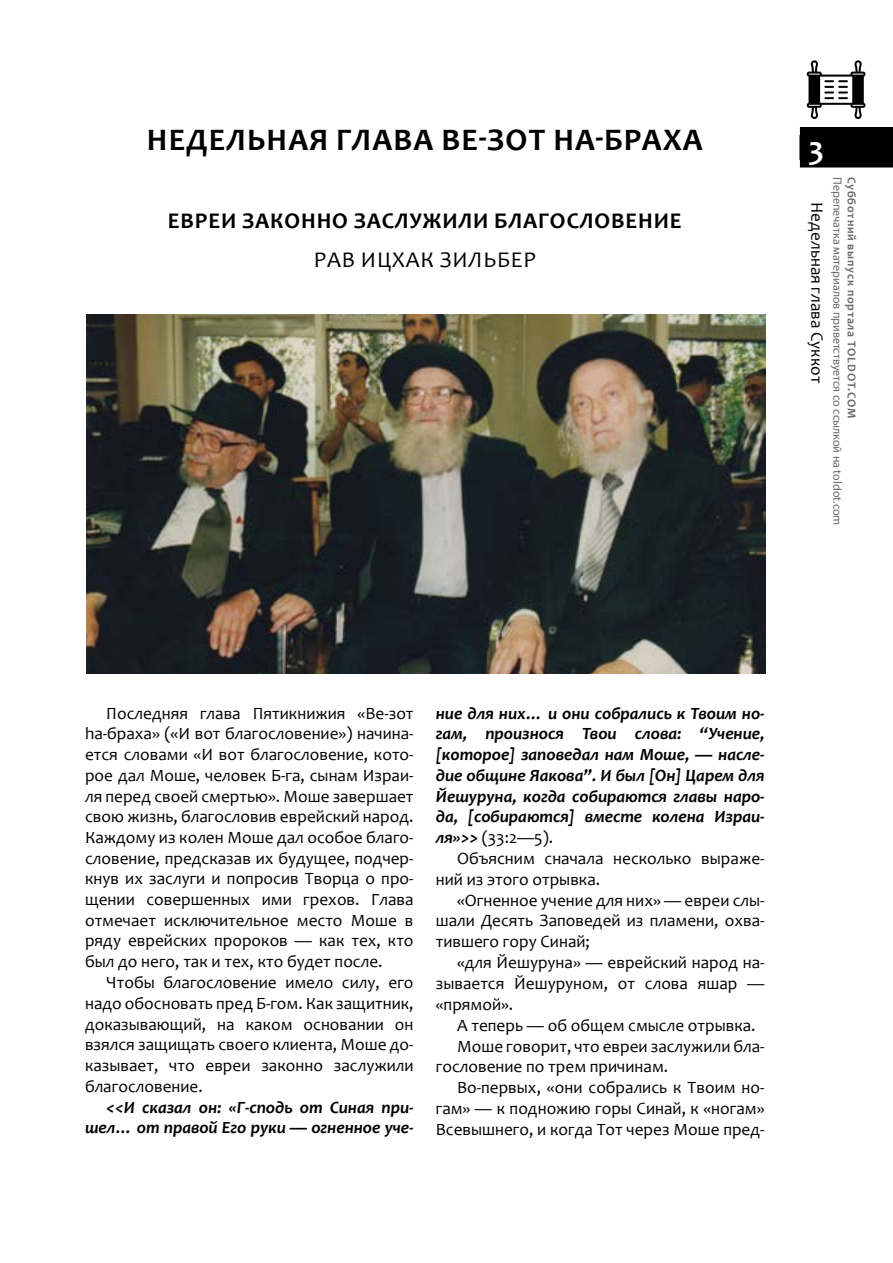
<style>
.page{position:relative;width:893px;height:1263px;background:#fff}
.page>*{position:absolute;margin:0;border:0;box-sizing:border-box;transform-origin:0 0}
.t1{font:700 33px "Candara";color:#fff}
.t2{font:700 31.5px "Candara";letter-spacing:.04em;color:#000}
.t3{font:700 22.5px "Candara";letter-spacing:.04em;color:#000}
.t4{font:22.5px "Candara";letter-spacing:.04em;color:#000}
.t5{font:17.25px/20.7px "Candara";color:#000;text-align:justify}
.t6{font:italic 700 17.25px/20.7px "Candara";color:#000;text-align:right}
.t7{font:12px "Myriad Pro";color:#6c6a67}
.t8{font:700 12px "Candara";letter-spacing:.06em;color:#6c6a67}
.s1{font-weight:400;font-style:normal}
</style>
<div class="page">
<div style="left:800px;top:127px;width:93px;height:40px;background:#000"></div>
<svg style="left:807px;top:60px;width:58px;height:59px"></svg>
<img style="left:87px;top:314px;width:678px;height:359px">
<h2 class="t2" style="left:147px;top:120px;width:557px">НЕДЕЛЬНАЯ ГЛАВА ВЕ-ЗОТ HА-БРАХА</h2>
<h3 class="t3" style="left:168px;top:206px;width:515px">ЕВРЕИ ЗАКОННО ЗАСЛУЖИЛИ БЛАГОСЛОВЕНИЕ</h3>
<h3 class="t4" style="left:314px;top:245px;width:223px">РАВ ИЦХАК ЗИЛЬБЕР</h3>
<h1 class="t1" style="left:808px;top:128px;width:17px">3</h1>
<p class="t5" style="left:828px;top:202px;width:183px;rotate:90deg">Недельная глава Суккот</p>
<p class="t7" style="left:845px;top:177px;width:350px;rotate:90deg">Перепечатка материалов приветствуется со ссылкой на toldot.com</p>
<p class="t8" style="left:859px;top:177px;width:243px;rotate:90deg">Субботний выпуск портала TOLDOT.COM</p>
<p class="t5" style="left:85px;top:703px;width:330px;text-indent:21px">Последняя глава Пятикнижия «Ве-зот hа-браха» («И вот благословение») начина&shy;ется словами «И вот благословение, кото&shy;рое дал Моше, человек Б-га, сынам Израи&shy;ля перед своей смертью». Моше завершает свою жизнь, благословив еврейский народ.<br>Каждому из колен Моше дал особое благо&shy;словение, предсказав их будущее, подчер&shy;кнув их заслуги и попросив Творца о про&shy;щении совершенных ими грехов. Глава отмечает исключительное место Моше в ряду еврейских пророков — как тех, кто был до него, так и тех, кто будет после.</p>
<p class="t5" style="left:85px;top:972px;width:330px;text-indent:21px">Чтобы благословение имело силу, его надо обосновать пред Б-гом. Как защитник, доказывающий, на каком основании он взялся защищать своего клиента, Моше до&shy;казывает, что евреи законно заслужили благословение.</p>
<p class="t6" style="left:85px;top:1096px;width:330px">&lt;&lt;И сказал он: «Г-сподь от Синая при&shy;шел… от правой Его руки — огненное уче-</p>
<p class="t6" style="left:436px;top:702px;width:330px;text-align:justify">ние для них… и они собрались к Твоим но&shy;гам, произнося Твои слова: “Учение, [которое] заповедал нам Моше, — насле&shy;дие общине Яакова”. И был [Он] Царем для Йешуруна, когда собираются главы наро&shy;да, [собираются] вместе колена Израи&shy;ля»&gt;&gt; <span class="s1">(33:2—5).</span></p>
<p class="t5" style="left:436px;top:848px;width:330px;text-indent:21px">Объясним сначала несколько выраже&shy;ний из этого отрывка.</p>
<p class="t5" style="left:436px;top:889px;width:330px;text-indent:21px">«Огненное учение для них» — евреи слы&shy;шали Десять Заповедей из пламени, охва&shy;тившего гору Синай;</p>
<p class="t5" style="left:436px;top:952px;width:330px;text-indent:21px">«для Йешуруна» — еврейский народ на&shy;зывается Йешуруном, от слова яшар — «прямой».</p>
<p class="t5" style="left:457px;top:1014px;width:300px">А теперь — об общем смысле отрывка.</p>
<p class="t5" style="left:457px;top:1035px;width:309px">Моше говорит, что евреи заслужили бла-</p>
<p class="t5" style="left:436px;top:1056px;width:234px">гословение по трем причинам.</p>
<p class="t5" style="left:457px;top:1077px;width:309px">Во-первых, «они собрались к Твоим но-</p>
<p class="t5" style="left:436px;top:1098px;width:330px">гам» — к подножию горы Синай, к «ногам»</p>
<p class="t5" style="left:436px;top:1118px;width:330px">Всевышнего, и когда Тот через Моше пред-</p>
</div>
